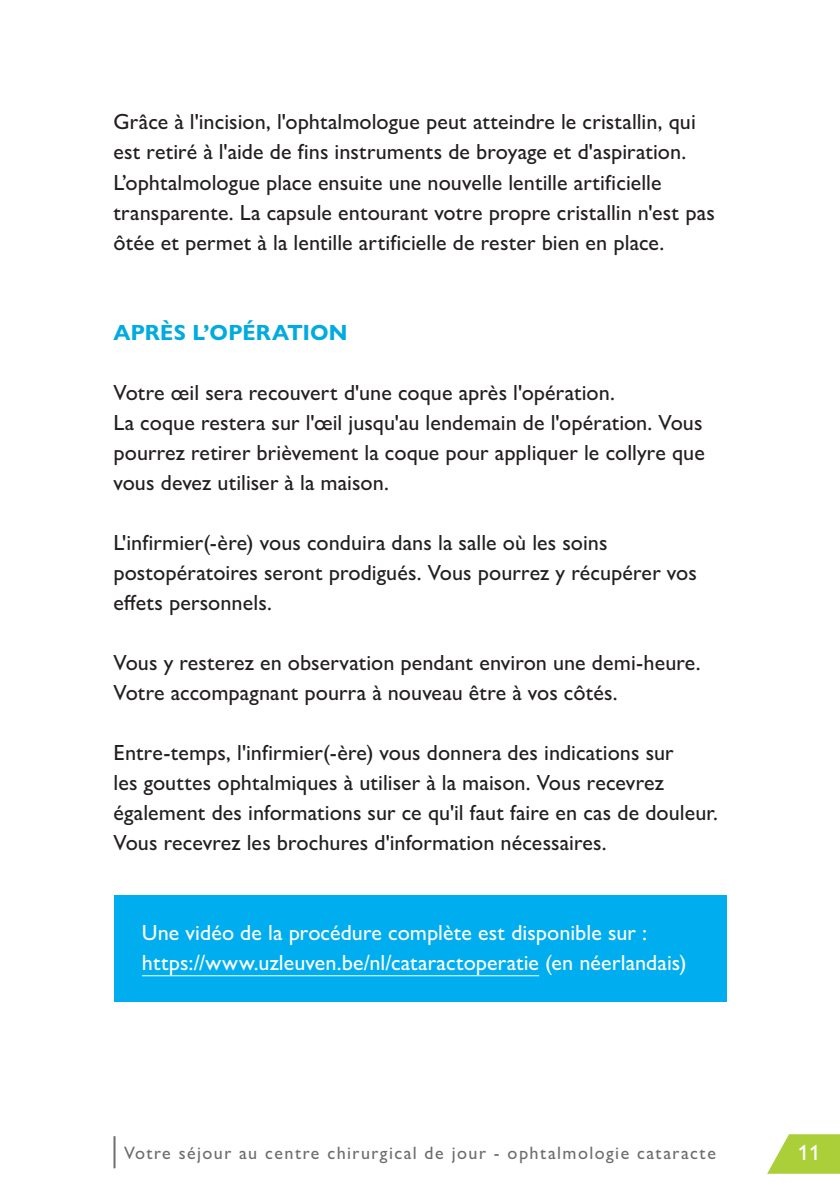
<style>
.page{position:relative;width:840px;height:1191px;background:#fff}
.page>*{position:absolute;margin:0;border:0;box-sizing:border-box;transform-origin:0 0}
.t1{font:500 22px/30px "Gill Sans Nova";color:#231f20}
.t2{font:500 22px/30px "Gill Sans Nova";letter-spacing:.005em;color:#fff}
.t3{font:700 22px "Gill Sans Nova";letter-spacing:.01em;color:#00abe1}
.t4{font:500 18px "Gill Sans Nova";letter-spacing:.08em;color:#6c6d70}
</style>
<div class="page">
<hr style="left:113px;top:1136px;width:2px;height:32px;background:#6c6d70">
<svg style="left:767px;top:1134px;width:72px;height:39px"></svg>
<div style="left:113px;top:895px;width:613px;height:106px;background:#00aeef"></div>
<hr style="left:142px;top:975px;width:397px;height:1px;background:#fff">
<p class="t1" style="left:113px;top:107px;width:602px">Grâce à l'incision, l'ophtalmologue peut atteindre le cristallin, qui est retiré à l'aide de fins instruments de broyage et d'aspiration.<br>L’ophtalmologue place ensuite une nouvelle lentille artificielle transparente. La capsule entourant votre propre cristallin n'est pas ôtée et permet à la lentille artificielle de rester bien en place.</p>
<p class="t3" style="left:113px;top:318px;width:235px">APRÈS L’OPÉRATION</p>
<p class="t1" style="left:113px;top:377px;width:592px">Votre œil sera recouvert d'une coque après l'opération.<br>La coque restera sur l'œil jusqu'au lendemain de l'opération. Vous pourrez retirer brièvement la coque pour appliquer le collyre que vous devez utiliser à la maison.</p>
<p class="t1" style="left:113px;top:527px;width:584px">L'infirmier(-ère) vous conduira dans la salle où les soins postopératoires seront prodigués. Vous pourrez y récupérer vos effets personnels.</p>
<p class="t1" style="left:113px;top:647px;width:588px">Vous y resterez en observation pendant environ une demi-heure.<br>Votre accompagnant pourra à nouveau être à vos côtés.</p>
<p class="t1" style="left:113px;top:737px;width:605px">Entre-temps, l'infirmier(-ère) vous donnera des indications sur<br>les gouttes ophtalmiques à utiliser à la maison. Vous recevrez également des informations sur ce qu'il faut faire en cas de douleur.<br>Vous recevrez les brochures d'information nécessaires.</p>
<p class="t2" style="left:142px;top:917px;width:546px">Une vidéo de la procédure complète est disponible sur : https://www.uzleuven.be/nl/cataractoperatie (en néerlandais)</p>
<p class="t4" style="left:124px;top:1141px;width:593px">Votre séjour au centre chirurgical de jour - ophtalmologie cataracte</p>
<p class="t2" style="left:797px;top:1137px;width:23px">11</p>
</div>
